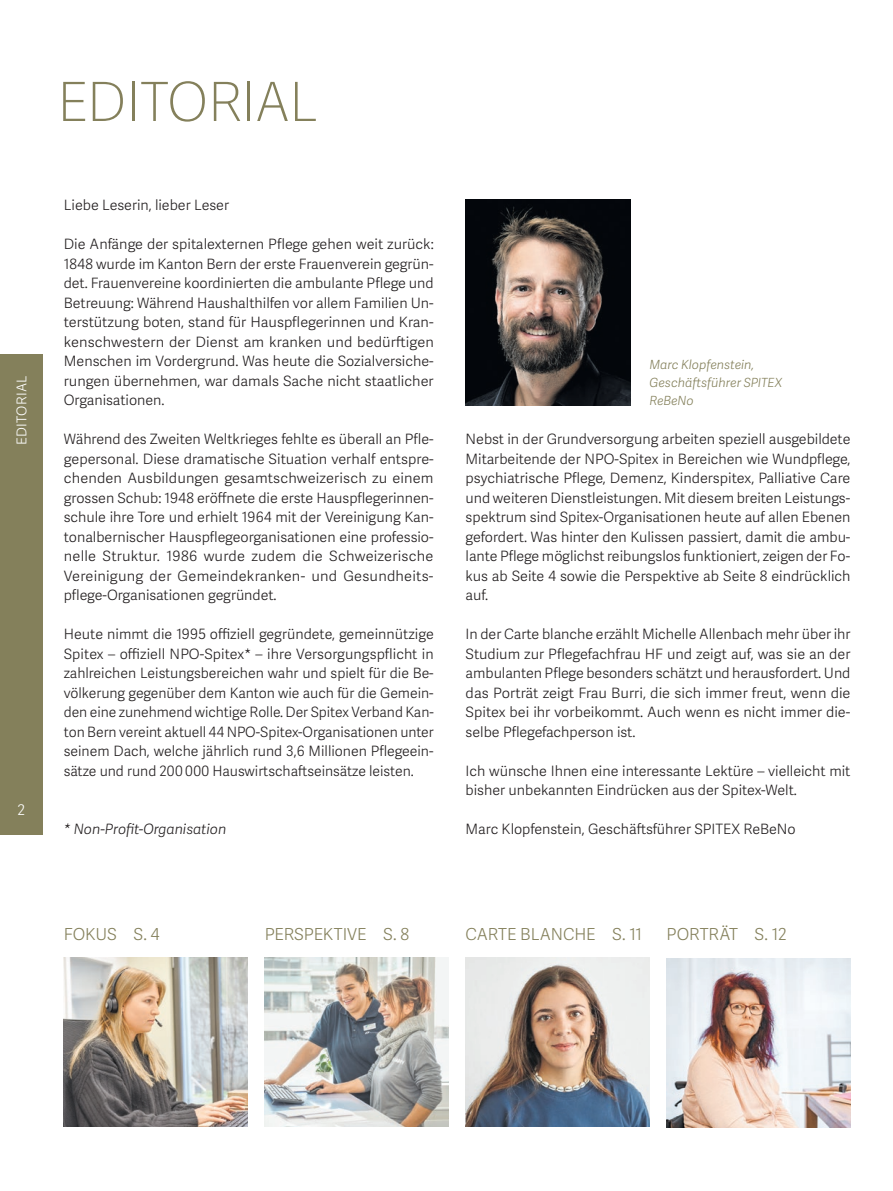
<style>
.page{position:relative;width:893px;height:1191px;background:#fff}
.page>*{position:absolute;margin:0;border:0;box-sizing:border-box;transform-origin:0 0}
.t1{font:100 54px "Adelle Sans";letter-spacing:-.015em;color:#84805b}
.t2{font:300 16.5px "Adelle Sans";letter-spacing:-.005em;color:#84805b}
.t3{font:300 14.7px "Adelle Sans";color:#fff}
.t4{font:300 14.25px/19.5px "Adelle Sans";color:#231f20;text-align:justify}
.t5{font:italic 300 14.25px "Adelle Sans";color:#231f20}
.t6{font:300 13.5px "Adelle Sans";letter-spacing:.025em;color:#fff}
.t7{font:italic 300 12.6px/18px "Adelle Sans";color:#84805b}
</style>
<div class="page">
<div style="left:0;top:354px;width:43px;height:480px;background:#84805b"></div>
<img style="left:265px;top:957px;width:184px;height:170px">
<img style="left:466px;top:957px;width:183px;height:170px">
<img style="left:64px;top:957px;width:184px;height:170px">
<img style="left:666px;top:958px;width:184px;height:169px">
<img style="left:466px;top:200px;width:164px;height:205px">
<p class="t6" style="left:12px;top:445px;width:72px;rotate:-90deg">EDITORIAL</p>
<p class="t3" style="left:17px;top:799px;width:9px">2</p>
<h1 class="t1" style="left:57px;top:64px;width:263px">EDITORIAL</h1>
<p class="t4" style="left:64px;top:195px;width:167px">Liebe Leserin, lieber Leser</p>
<p class="t4" style="left:64px;top:234px;width:372px">Die Anfänge der spitalexternen Pflege gehen weit zurück:<br>1848 wurde im Kanton Bern der erste Frauenverein gegrün&shy;det. Frauenvereine koordinierten die ambulante Pflege und Betreuung: Während Haushalthilfen vor allem Familien Un&shy;terstützung boten, stand für Hauspflegerinnen und Kran&shy;kenschwestern der Dienst am kranken und bedürftigen Menschen im Vordergrund. Was heute die Sozialversiche&shy;rungen übernehmen, war damals Sache nicht staatlicher Organisationen.</p>
<p class="t4" style="left:64px;top:429px;width:371px">Während des Zweiten Weltkrieges fehlte es überall an Pfle&shy;gepersonal. Diese dramatische Situation verhalf entspre&shy;chenden Ausbildungen gesamtschweizerisch zu einem grossen Schub: 1948 eröffnete die erste Hauspflegerinnen&shy;schule ihre Tore und erhielt 1964 mit der Vereinigung Kan&shy;tonalbernischer Hauspflegeorganisationen eine professio&shy;nelle Struktur. 1986 wurde zudem die Schweizerische Vereinigung der Gemeindekranken- und Gesundheits&shy;pflege-Organisationen gegründet.</p>
<p class="t4" style="left:64px;top:624px;width:371px">Heute nimmt die 1995 offiziell gegründete, gemeinnützige Spitex – offiziell NPO-Spitex* – ihre Versorgungspflicht in zahlreichen Leistungsbereichen wahr und spielt für die Be&shy;völkerung gegenüber dem Kanton wie auch für die Gemein&shy;den eine zunehmend wichtige Rolle. Der Spitex Verband Kan&shy;ton Bern vereint aktuell 44 NPO-Spitex-Organisationen unter seinem Dach, welche jährlich rund 3,6 Millionen Pflegeein&shy;sätze und rund 200 000 Hauswirtschaftseinsätze leisten.</p>
<p class="t5" style="left:64px;top:819px;width:164px">* Non-Profit-Organisation</p>
<p class="t7" style="left:649px;top:355px;width:134px">Marc Klopfenstein,<br>Geschäftsführer SPITEX<br>ReBeNo</p>
<p class="t4" style="left:466px;top:429px;width:386px">Nebst in der Grundversorgung arbeiten speziell ausgebildete Mitarbeitende der NPO-Spitex in Bereichen wie Wundpflege, psychiatrische Pflege, Demenz, Kinderspitex, Palliative Care und weiteren Dienstleistungen. Mit diesem breiten Leistungs&shy;spektrum sind Spitex-Organisationen heute auf allen Ebenen gefordert. Was hinter den Kulissen passiert, damit die ambu&shy;lante Pflege möglichst reibungslos funktioniert, zeigen der Fo&shy;kus ab Seite 4 sowie die Perspektive ab Seite 8 eindrücklich auf.</p>
<p class="t4" style="left:466px;top:624px;width:386px">In der Carte blanche erzählt Michelle Allenbach mehr über ihr Studium zur Pflegefachfrau HF und zeigt auf, was sie an der ambulanten Pflege besonders schätzt und herausfordert. Und das Porträt zeigt Frau Burri, die sich immer freut, wenn die Spitex bei ihr vorbeikommt. Auch wenn es nicht immer die&shy;selbe Pflegefachperson ist.</p>
<p class="t4" style="left:466px;top:760px;width:386px">Ich wünsche Ihnen eine interessante Lektüre – vielleicht mit bisher unbekannten Eindrücken aus der Spitex-Welt.</p>
<p class="t4" style="left:466px;top:819px;width:332px">Marc Klopfenstein, Geschäftsführer SPITEX ReBeNo</p>
<p class="t2" style="left:64px;top:922px;width:97px">FOKUS S. 4</p>
<p class="t2" style="left:265px;top:922px;width:146px">PERSPEKTIVE S. 8</p>
<p class="t2" style="left:466px;top:922px;width:178px">CARTE BLANCHE S. 11</p>
<p class="t2" style="left:666px;top:922px;width:121px">PORTRÄT S. 12</p>
</div>
